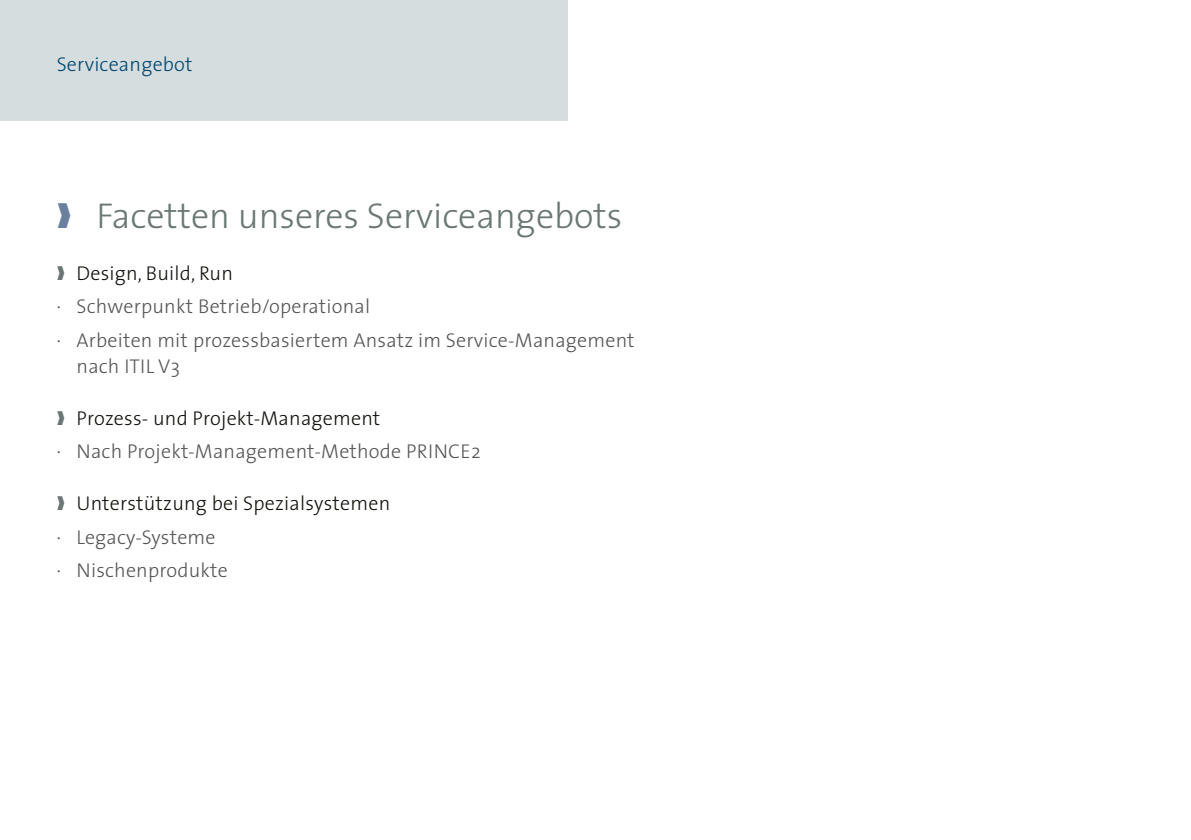
<style>
.page{position:relative;width:1191px;height:840px;background:#fff}
.page>*{position:absolute;margin:0;border:0;box-sizing:border-box;transform-origin:0 0}
.t1{font:300 36px "The Sans";color:#6a7775}
.t2{font:300 20px/33.4px "The Sans";letter-spacing:.01em;color:#555756}
.t3{font:300 20px/33.4px "The Sans";letter-spacing:.01em;color:#12120d}
.t4{font:300 20px "The Sans";letter-spacing:.01em;color:#004871}
.s1{color:#6a809e}
.s2{color:#6a7775}
.s3{color:#12120d}
.s4{color:#555756}
</style>
<div class="page">
<div style="left:0;top:0;width:567px;height:120px;background:#d5ddde"></div>
<p class="t4" style="left:57px;top:48px;width:137px">Serviceangebot</p>
<h1 class="t1" style="left:57px;top:186px;width:567px"><span class="s1">❱</span> Facetten unseres Serviceangebots</h1>
<p class="t2" style="left:57px;top:255px;width:579px"><span class="s2">❱</span> <span class="s3">Design, Build, Run<br></span>· Schwerpunkt Betrieb/operational<br>· Arbeiten mit prozessbasiertem Ansatz im Service-Management</p>
<p class="t2" style="left:77px;top:348px;width:105px">nach ITIL V3</p>
<p class="t2" style="left:57px;top:400px;width:425px"><span class="s2">❱</span> <span class="s3">Prozess- und Projekt-Management<br></span>· Nach Projekt-Management-Methode PRINCE2</p>
<p class="t3" style="left:57px;top:486px;width:335px"><span class="s2">❱</span> Unterstützung bei Spezialsystemen <span class="s4">· Legacy-Systeme<br>· Nischenprodukte</span></p>
</div>
